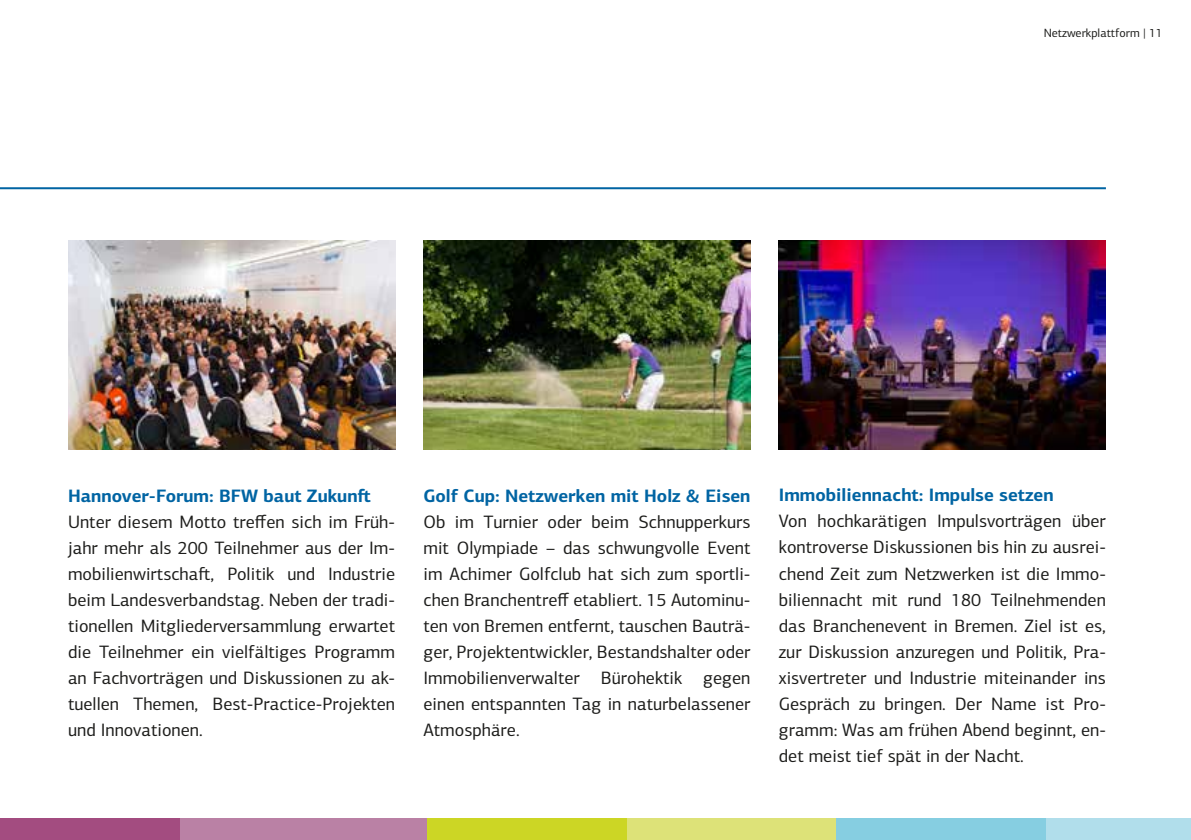
<style>
.page{position:relative;width:1191px;height:840px;background:#fff}
.page>*{position:absolute;margin:0;border:0;box-sizing:border-box;transform-origin:0 0}
.t1{font:18px/26px "PF Centro Sans Pro";color:#1d1d1b;text-align:justify}
.t2{font:700 18px "PF Centro Sans Pro";color:#0064a3}
.t3{font:12px "PF Centro Sans Pro";color:#1d1d1b}
</style>
<div class="page">
<hr style="left:0;top:187px;width:1106px;height:2px;background:#0064a3">
<div style="left:0;top:817px;width:180px;height:22px;background:#a34c80"></div>
<div style="left:180px;top:817px;width:247px;height:22px;background:#ba81a5"></div>
<div style="left:427px;top:817px;width:200px;height:22px;background:#ccd625"></div>
<div style="left:1046px;top:817px;width:145px;height:22px;background:#b1deeb"></div>
<div style="left:627px;top:817px;width:209px;height:22px;background:#dde278"></div>
<div style="left:836px;top:817px;width:210px;height:22px;background:#86cee1"></div>
<img style="left:423px;top:241px;width:327px;height:208px">
<img style="left:779px;top:241px;width:327px;height:208px">
<img style="left:68px;top:241px;width:327px;height:208px">
<p class="t3" style="left:1043px;top:26px;width:120px">Netzwerkplattform | 11</p>
<p class="t2" style="left:68px;top:483px;width:305px">Hannover-Forum: BFW baut Zukunft</p>
<p class="t1" style="left:68px;top:508px;width:328px">Unter diesem Motto treffen sich im Früh&shy;jahr mehr als 200 Teilnehmer aus der Im&shy;mobilienwirtschaft, Politik und Industrie beim Landesverbandstag. Neben der tradi&shy;tionellen Mitgliederversammlung erwartet die Teilnehmer ein vielfältiges Programm an Fachvorträgen und Diskussionen zu ak&shy;tuellen Themen, Best-Practice-Projekten und Innovationen.</p>
<p class="t2" style="left:423px;top:483px;width:328px">Golf Cup: Netzwerken mit Holz &amp; Eisen</p>
<p class="t1" style="left:423px;top:508px;width:328px">Ob im Turnier oder beim Schnupperkurs mit Olympiade – das schwungvolle Event im Achimer Golfclub hat sich zum sportli&shy;chen Branchentreff etabliert. 15 Autominu&shy;ten von Bremen entfernt, tauschen Bauträ&shy;ger, Projektentwickler, Bestandshalter oder Immobilienverwalter Bürohektik gegen einen entspannten Tag in naturbelassener Atmosphäre.</p>
<p class="t2" style="left:779px;top:483px;width:276px">Immobiliennacht: Impulse setzen</p>
<p class="t1" style="left:779px;top:508px;width:328px">Von hochkarätigen Impulsvorträgen über kontroverse Diskussionen bis hin zu ausrei&shy;chend Zeit zum Netzwerken ist die Immo&shy;biliennacht mit rund 180 Teilnehmenden das Branchenevent in Bremen. Ziel ist es, zur Diskussion anzuregen und Politik, Pra&shy;xisvertreter und Industrie miteinander ins Gespräch zu bringen. Der Name ist Pro&shy;gramm: Was am frühen Abend beginnt, en&shy;det meist tief spät in der Nacht.</p>
</div>
